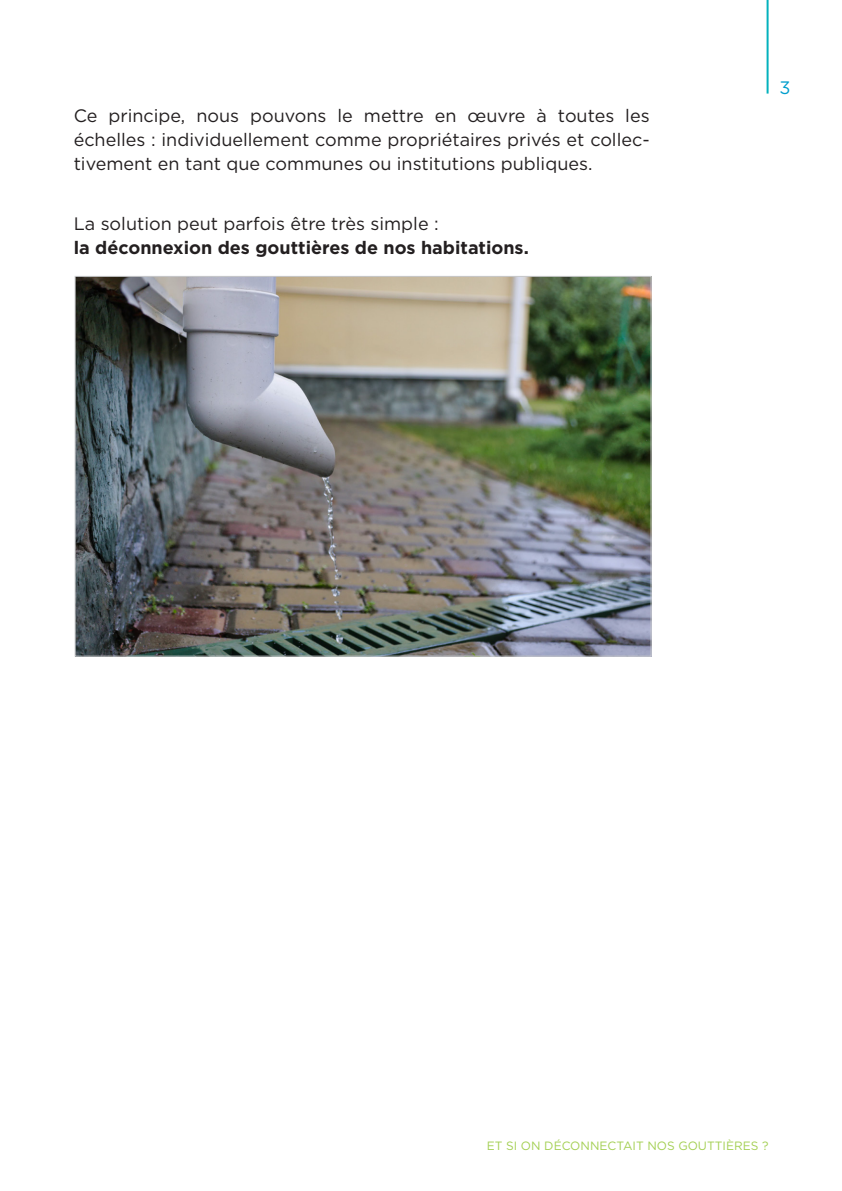
<style>
.page{position:relative;width:842px;height:1191px;background:#fff}
.page>*{position:absolute;margin:0;border:0;box-sizing:border-box;transform-origin:0 0}
.Texte_courant{font:18px/24px "Gotham";color:#231f20;text-align:justify}
.Texte_courant-2{font:700 18px/24px "Gotham";color:#231f20}
.t1{font:18px "Gotham";color:#009ecd}
.t2{font:12px "Gotham";color:#a3cf52}
.s1{font-weight:400}
</style>
<div class="page">
<hr style="left:766px;top:0;width:2px;height:94px;background:#03b2bd">
<img style="left:77px;top:278px;width:572px;height:376px">
<p class="Texte_courant" style="left:74px;top:103px;width:577px">Ce principe, nous pouvons le mettre en œuvre à toutes les échelles : individuellement comme propriétaires privés et collec&shy;tivement en tant que communes ou institutions publiques.</p>
<p class="Texte_courant-2" style="left:74px;top:211px;width:457px"><span class="s1">La solution peut parfois être très simple :<br></span>la déconnexion des gouttières de nos habitations.</p>
<p class="t1" style="left:780px;top:76px;width:13px">3</p>
<p class="t2" style="left:487px;top:1138px;width:283px">ET SI ON DÉCONNECTAIT NOS GOUTTIÈRES ?</p>
</div>
